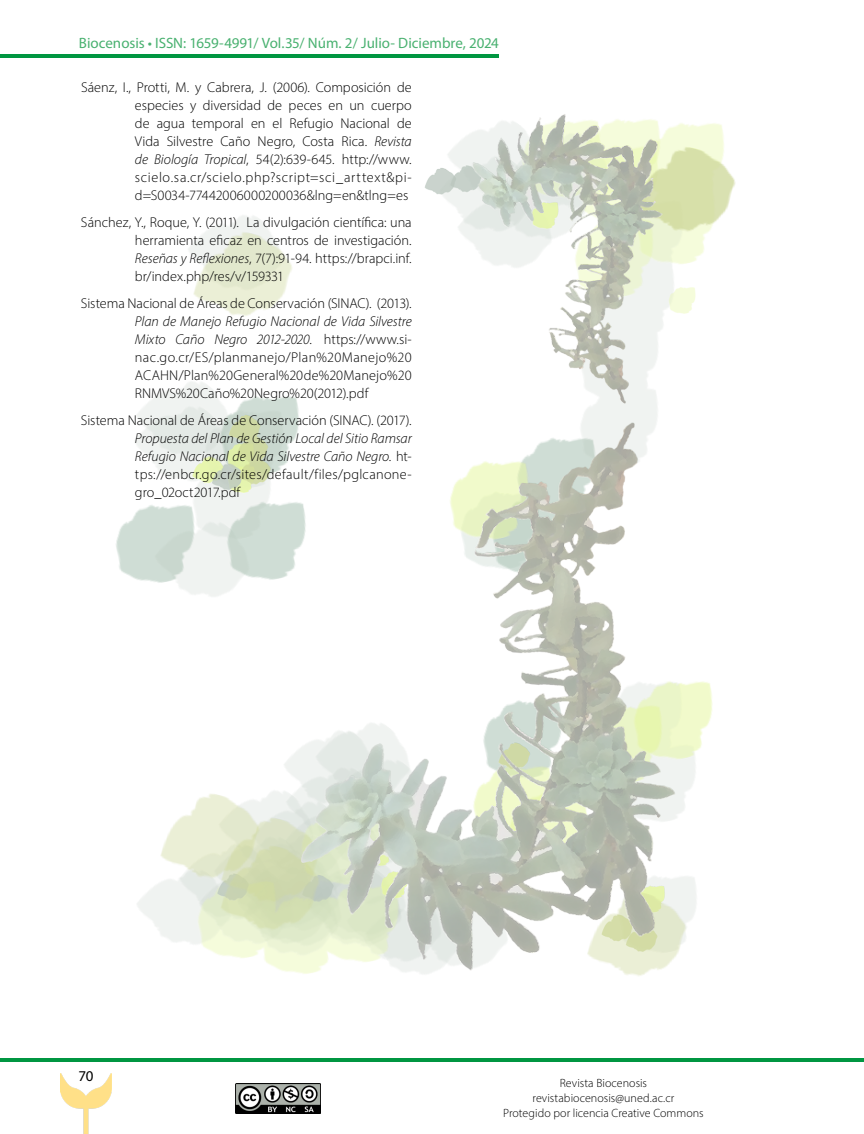
<style>
.page{position:relative;width:864px;height:1134px;background:#fff}
.page>*{position:absolute;margin:0;border:0;box-sizing:border-box;transform-origin:0 0}
.t1{font:15px "Myriad Pro";letter-spacing:-.005em;color:#49b170}
.t2{font:15px "Myriad Pro";color:#000}
.t3{font:300 14.25px/18px "Myriad Pro";color:#000;text-align:justify}
.t4{font:italic 300 14.25px/18px "Myriad Pro";letter-spacing:-.005em;color:#000;text-align:justify}
.t5{font:300 12px/15px "Myriad Pro";letter-spacing:.005em;color:#000;text-align:center}
.s1{font-style:italic}
.s2{font-style:normal}
</style>
<div class="page">
<img style="left:61px;top:1074px;width:50px;height:60px">
<img style="left:235px;top:1084px;width:86px;height:30px">
<hr style="left:0;top:54px;width:499px;height:4px;background:#009641">
<hr style="left:0;top:1058px;width:864px;height:4px;background:#009641">
<img style="left:116px;top:114px;width:620px;height:862px">
<p class="t1" style="left:79px;top:34px;width:422px">Biocenosis • ISSN: 1659-4991/ Vol.35/ Núm. 2/ Julio- Diciembre, 2024</p>
<p class="t3" style="left:135px;top:78px;width:278px;text-indent:-54px">Sáenz, I., Protti, M. y Cabrera, J. (2006). Composición de especies y diversidad de peces en un cuerpo de agua temporal en el Refugio Nacional de Vida Silvestre Caño Negro, Costa Rica. <span class="s1">Revista de Biología Tropical</span>, 54(2):639-645. http://www. scielo.sa.cr/scielo.php?script=sci_arttext&amp;pi&shy;d=S0034-77442006000200036&amp;lng=en&amp;tlng=es</p>
<p class="t3" style="left:135px;top:213px;width:278px;text-indent:-54px">Sánchez, Y., Roque, Y. (2011). La divulgación científica: una herramienta eficaz en centros de investigación.<br><span class="s1">Reseñas y Reflexiones</span>, 7(7):91-94. https://brapci.inf. br/index.php/res/v/159331</p>
<p class="t3" style="left:81px;top:294px;width:332px">Sistema Nacional de Áreas de Conservación (SINAC). (2013).</p>
<p class="t3" style="left:135px;top:312px;width:278px"><span class="s1">Plan de Manejo Refugio Nacional de Vida Silvestre Mixto Caño Negro 2012-2020</span>. https://www.si&shy;nac.go.cr/ES/planmanejo/Plan%20Manejo%20<br>ACAHN/Plan%20General%20de%20Manejo%20<br>RNMVS%20Caño%20Negro%20(2012).pdf</p>
<p class="t3" style="left:81px;top:411px;width:332px">Sistema Nacional de Áreas de Conservación (SINAC). (2017).</p>
<p class="t4" style="left:135px;top:429px;width:278px">Propuesta del Plan de Gestión Local del Sitio Ramsar Refugio Nacional de Vida Silvestre Caño Negro<span class="s2">. ht&shy;tps://enbcr.go.cr/sites/default/files/pglcanone&shy;gro_02oct2017.pdf</span></p>
<p class="t2" style="left:78px;top:1067px;width:16px">70</p>
<p class="t5" style="left:503px;top:1075px;width:202px">Revista Biocenosis revistabiocenosis@uned.ac.cr<br>Protegido por licencia Creative Commons</p>
</div>
